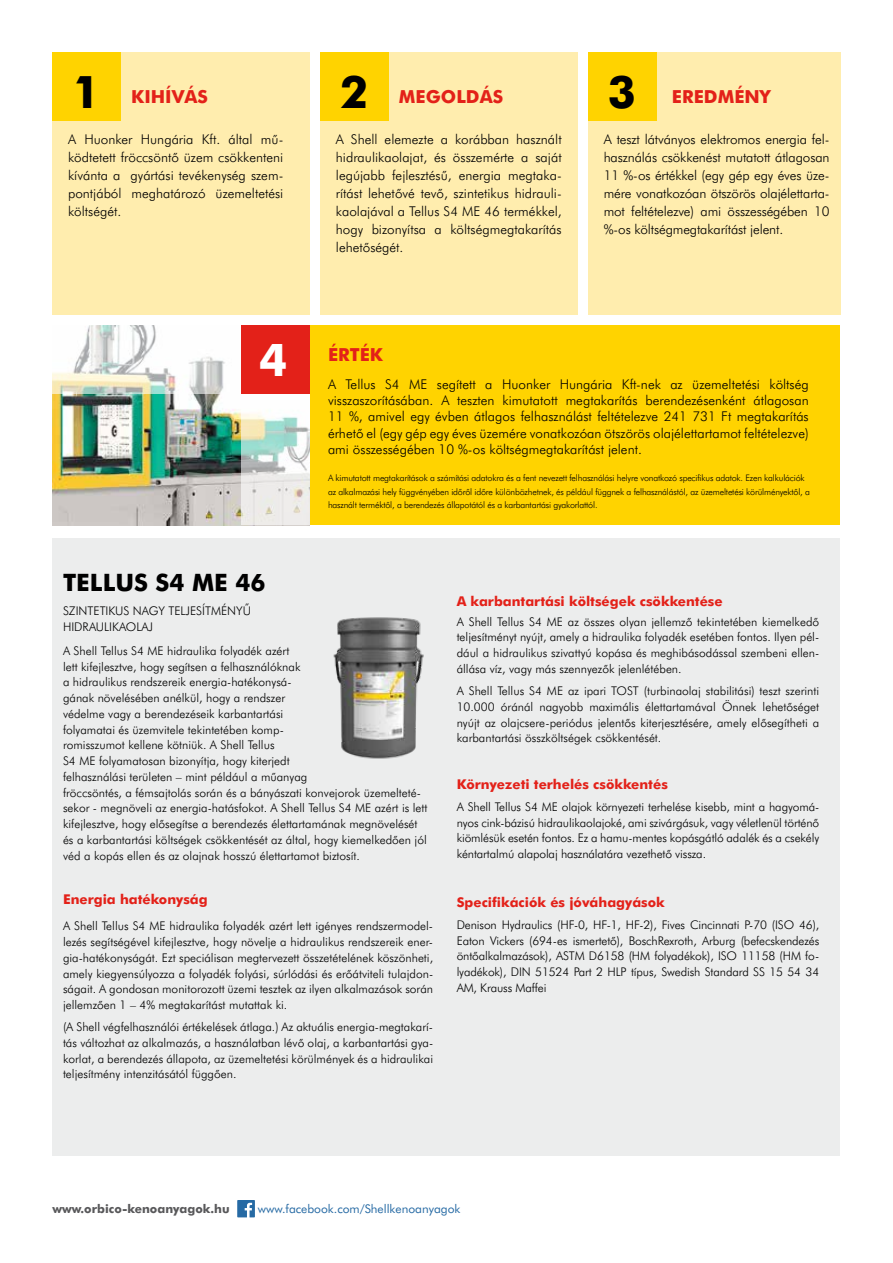
<style>
.page{position:relative;width:893px;height:1263px;background:#fff}
.page>*{position:absolute;margin:0;border:0;box-sizing:border-box;transform-origin:0 0}
.t1{font:700 45px "Futura BT3 ft";color:#000}
.t2{font:700 45px "Futura BT3 ft";color:#fff}
.t3{font:700 24px "Futura BT3 ft";color:#000}
.t4{font:700 18px "Futura BT3 ft";color:#e32119}
.t5{font:300 13.5px/18px "Futura BT3 ft";color:#000;text-align:justify}
.t6{font:700 13.5px "Futura BT3 ft";color:#e32119}
.t7{font:300 12px/15.8px "Futura BT3 ft";color:#000;text-align:justify}
.t8{font:12px "Futura BT3 ft";color:#266aa4}
.t9{font:700 12px "Futura BT3 ft";color:#58585a}
.t10{font:300 9px/13.5px "Futura BT3 ft";letter-spacing:-.02em;color:#000}
</style>
<div class="page">
<div style="left:52px;top:538px;width:788px;height:617px;background:#eceded"></div>
<svg style="left:237px;top:1200px;width:18px;height:17px"></svg>
<img style="left:333px;top:617px;width:91px;height:142px">
<div style="left:53px;top:53px;width:257px;height:262px;background:#ffedae"></div>
<div style="left:320px;top:53px;width:257px;height:262px;background:#ffedae"></div>
<div style="left:588px;top:53px;width:252px;height:262px;background:#ffedae"></div>
<div style="left:52px;top:325px;width:788px;height:200px;background:#ffd300"></div>
<div style="left:53px;top:53px;width:68px;height:68px;background:#ffd300"></div>
<div style="left:320px;top:53px;width:68px;height:68px;background:#ffd300"></div>
<div style="left:588px;top:53px;width:68px;height:68px;background:#ffd300"></div>
<img style="left:52px;top:394px;width:189px;height:131px">
<svg style="left:52px;top:325px;width:190px;height:69px;background:#ebebe6"></svg>
<svg style="left:241px;top:393px;width:69px;height:132px;background:#e0e7e1"></svg>
<div style="left:242px;top:325px;width:68px;height:69px;background:#e32119"></div>
<h1 class="t1" style="left:72px;top:64px;width:30px">1</h1>
<h3 class="t4" style="left:131px;top:86px;width:78px">KIHÍVÁS</h3>
<h1 class="t1" style="left:340px;top:64px;width:30px">2</h1>
<h1 class="t1" style="left:608px;top:64px;width:30px">3</h1>
<h3 class="t4" style="left:399px;top:86px;width:106px">MEGOLDÁS</h3>
<h3 class="t4" style="left:672px;top:86px;width:100px">EREDMÉNY</h3>
<p class="t5" style="left:68px;top:130px;width:217px">A Huonker Hungária Kft. által mű&shy;ködtetett fröccsöntő üzem csökkenteni kívánta a gyártási tevékenység szem&shy;pontjából meghatározó üzemeltetési költségét.</p>
<p class="t5" style="left:604px;top:130px;width:227px">A teszt látványos elektromos energia fel&shy;használás csökkenést mutatott átlagosan 11 %-os értékkel (egy gép egy éves üze&shy;mére vonatkozóan ötszörös olajélettarta&shy;mot feltételezve) ami összességében 10 %-os költségmegtakarítást jelent.</p>
<p class="t5" style="left:336px;top:130px;width:227px">A Shell elemezte a korábban használt hidraulikaolajat, és összemérte a saját legújabb fejlesztésű, energia megtaka&shy;rítást lehetővé tevő, szintetikus hidrauli&shy;kaolajával a Tellus S4 ME 46 termékkel, hogy bizonyítsa a költségmegtakarítás lehetőségét.</p>
<h1 class="t2" style="left:259px;top:332px;width:30px">4</h1>
<h3 class="t4" style="left:328px;top:344px;width:56px">ÉRTÉK</h3>
<p class="t5" style="left:328px;top:376px;width:482px;line-height:16.2px">A Tellus S4 ME segített a Huonker Hungária Kft-nek az üzemeltetési költség visszaszorításában. A teszten kimutatott megtakarítás berendezésenként átlagosan 11 %, amivel egy évben átlagos felhasználást feltételezve 241 731 Ft megtakarítás érhető el (egy gép egy éves üzemére vonatkozóan ötszörös olajélettartamot feltételezve) ami összességében 10 %-os költségmegtakarítást jelent.</p>
<p class="t10" style="left:328px;top:471px;width:483px">A kimutatott megtakarítások a számítási adatokra és a fent nevezett felhasználási helyre vonatkozó specifikus adatok. Ezen kalkulációk az alkalmazási hely függvényében időről időre különbözhetnek, és például függnek a felhasználástól, az üzemeltetési körülményektől, a használt terméktől, a berendezés állapotától és a karbantartási gyakorlattól.</p>
<h2 class="t3" style="left:63px;top:568px;width:204px">TELLUS S4 ME 46</h2>
<p class="t7" style="left:63px;top:603px;width:189px">SZINTETIKUS NAGY TELJESÍTMÉNYŰ<br>HIDRAULIKAOLAJ</p>
<p class="t7" style="left:63px;top:643px;width:366px;text-align:left">A Shell Tellus S4 ME hidraulika folyadék azért<br>lett kifejlesztve, hogy segítsen a felhasználóknak<br>a hidraulikus rendszereik energia-hatékonysá-<br>gának növelésében anélkül, hogy a rendszer<br>védelme vagy a berendezéseik karbantartási<br>folyamatai és üzemvitele tekintetében komp-<br>romisszumot kellene kötniük. A Shell Tellus<br>S4 ME folyamatosan bizonyítja, hogy kiterjedt<br>felhasználási területen – mint például a műanyag<br>fröccsöntés, a fémsajtolás során és a bányászati konvejorok üzemelteté&shy;sekor - megnöveli az energia-hatásfokot. A Shell Tellus S4 ME azért is lett kifejlesztve, hogy elősegítse a berendezés élettartamának megnövelését és a karbantartási költségek csökkentését az által, hogy kiemelkedően jól véd a kopás ellen és az olajnak hosszú élettartamot biztosít.</p>
<p class="t6" style="left:63px;top:891px;width:146px">Energia hatékonyság</p>
<p class="t7" style="left:63px;top:918px;width:372px">A Shell Tellus S4 ME hidraulika folyadék azért lett igényes rendszermodel&shy;lezés segítségével kifejlesztve, hogy növelje a hidraulikus rendszereik ener&shy;gia-hatékonyságát. Ezt speciálisan megtervezett összetételének köszönheti, amely kiegyensúlyozza a folyadék folyási, súrlódási és erőátviteli tulajdon&shy;ságait. A gondosan monitorozott üzemi tesztek az ilyen alkalmazások során jellemzően 1 – 4% megtakarítást mutattak ki.</p>
<p class="t7" style="left:63px;top:1019px;width:372px">(A Shell végfelhasználói értékelések átlaga.) Az aktuális energia-megtakarí&shy;tás változhat az alkalmazás, a használatban lévő olaj, a karbantartási gya&shy;korlat, a berendezés állapota, az üzemeltetési körülmények és a hidraulikai teljesítmény intenzitásától függően.</p>
<p class="t6" style="left:457px;top:593px;width:268px">A karbantartási költségek csökkentése</p>
<p class="t7" style="left:457px;top:613px;width:364px">A Shell Tellus S4 ME az összes olyan jellemző tekintetében kiemelkedő teljesítményt nyújt, amely a hidraulika folyadék esetében fontos. Ilyen pél&shy;dául a hidraulikus szivattyú kopása és meghibásodással szembeni ellen&shy;állása víz, vagy más szennyezők jelenlétében.</p>
<p class="t7" style="left:457px;top:683px;width:364px">A Shell Tellus S4 ME az ipari TOST (turbinaolaj stabilitási) teszt szerinti 10.000 óránál nagyobb maximális élettartamával Önnek lehetőséget nyújt az olajcsere-periódus jelentős kiterjesztésére, amely elősegítheti a karbantartási összköltségek csökkentését.</p>
<p class="t6" style="left:457px;top:776px;width:213px">Környezeti terhelés csökkentés</p>
<p class="t7" style="left:457px;top:799px;width:364px">A Shell Tellus S4 ME olajok környezeti terhelése kisebb, mint a hagyomá&shy;nyos cink-bázisú hidraulikaolajoké, ami szivárgásuk, vagy véletlenül történő kiömlésük esetén fontos. Ez a hamu-mentes kopásgátló adalék és a csekély kéntartalmú alapolaj használatára vezethető vissza.</p>
<p class="t6" style="left:457px;top:894px;width:210px">Specifikációk és jóváhagyások</p>
<p class="t7" style="left:457px;top:916px;width:364px">Denison Hydraulics (HF-0, HF-1, HF-2), Fives Cincinnati P-70 (ISO 46), Eaton Vickers (694-es ismertető), BoschRexroth, Arburg (befecskendezés öntőalkalmazások), ASTM D6158 (HM folyadékok), ISO 11158 (HM fo&shy;lyadékok), DIN 51524 Part 2 HLP típus, Swedish Standard SS 15 54 34<br>AM, Krauss Maffei</p>
<p class="t9" style="left:53px;top:1201px;width:179px">www.orbico-kenoanyagok.hu</p>
<p class="t8" style="left:258px;top:1201px;width:204px">www.facebook.com/Shellkenoanyagok</p>
</div>
